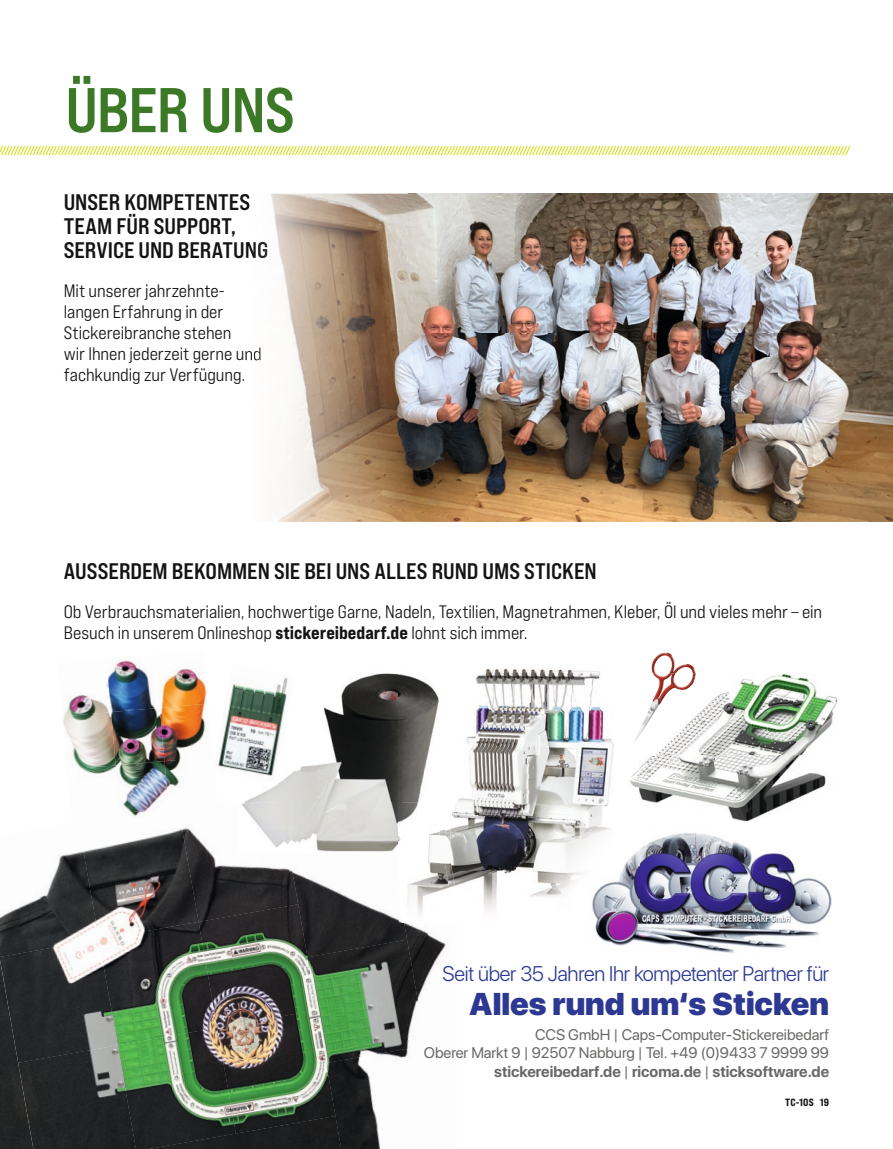
<style>
.page{position:relative;width:893px;height:1149px;background:#fff}
.page>*{position:absolute;margin:0;border:0;box-sizing:border-box;transform-origin:0 0}
.t1{font:63px "Bebas Neue Pro Exp Bd";letter-spacing:-.015em;color:#3c7926}
.t2{font:900 31.35px "SF Pro Display";color:#2c3891}
.t3{font:22.5px/24px "Bebas Neue Pro Exp Bd";color:#131413}
.t4{font:300 21.15px "SF Pro Display";letter-spacing:-.015em;color:#2c3891}
.t5{font:18px/21px "Bebas Neue Pro Exp Md";letter-spacing:-.005em;color:#131413}
.t6{font:15.3px/18.3px "SF Pro Display";color:#686867;text-align:right}
.t7{font:10.5px "Bebas Neue Pro Exp Eb";letter-spacing:.02em;color:#131413}
.s1{font-family:"Bebas Neue Pro Exp Eb"}
.s2{font-weight:700}
</style>
<div class="page">
<svg style="left:0;top:146px;width:850px;height:10px"></svg>
<div style="left:0;top:1062px;width:18px;height:86px;background:#232525"></div>
<img style="left:0;top:852px;width:80px;height:87px">
<img style="left:80px;top:829px;width:100px;height:106px">
<img style="left:180px;top:828px;width:111px;height:93px">
<img style="left:291px;top:870px;width:102px;height:69px">
<img style="left:393px;top:917px;width:53px;height:63px">
<img style="left:0;top:939px;width:99px;height:123px">
<img style="left:99px;top:921px;width:99px;height:123px">
<img style="left:198px;top:903px;width:119px;height:124px">
<img style="left:307px;top:939px;width:119px;height:106px">
<img style="left:18px;top:1044px;width:99px;height:104px">
<img style="left:117px;top:1027px;width:100px;height:121px">
<img style="left:217px;top:1009px;width:119px;height:106px">
<img style="left:326px;top:1045px;width:83px;height:103px">
<img style="left:148px;top:1115px;width:193px;height:33px">
<img style="left:66px;top:695px;width:40px;height:16px">
<img style="left:106px;top:660px;width:49px;height:51px">
<img style="left:161px;top:668px;width:46px;height:35px">
<img style="left:63px;top:711px;width:48px;height:54px">
<img style="left:111px;top:707px;width:49px;height:58px">
<img style="left:160px;top:703px;width:46px;height:57px">
<img style="left:78px;top:765px;width:38px;height:9px">
<img style="left:116px;top:760px;width:48px;height:41px">
<img style="left:164px;top:756px;width:42px;height:36px">
<img style="left:123px;top:801px;width:33px;height:16px">
<img style="left:230px;top:828px;width:41px;height:35px">
<img style="left:271px;top:853px;width:20px;height:10px">
<img style="left:323px;top:673px;width:76px;height:85px">
<img style="left:246px;top:758px;width:153px;height:43px">
<img style="left:345px;top:834px;width:54px;height:18px">
<img style="left:238px;top:801px;width:107px;height:52px">
<img style="left:319px;top:801px;width:80px;height:33px">
<img style="left:467px;top:668px;width:78px;height:98px">
<img style="left:545px;top:669px;width:69px;height:85px">
<img style="left:450px;top:766px;width:66px;height:104px">
<img style="left:457px;top:870px;width:59px;height:41px">
<img style="left:450px;top:859px;width:7px;height:27px">
<img style="left:399px;top:863px;width:56px;height:59px">
<img style="left:399px;top:674px;width:40px;height:127px">
<img style="left:440px;top:829px;width:10px;height:14px">
<img style="left:399px;top:834px;width:46px;height:29px">
<img style="left:402px;top:801px;width:38px;height:33px">
<img style="left:399px;top:758px;width:3px;height:64px">
<img style="left:652px;top:652px;width:44px;height:21px">
<img style="left:516px;top:754px;width:97px;height:84px">
<img style="left:516px;top:838px;width:74px;height:59px">
<img style="left:595px;top:833px;width:237px;height:120px">
<img style="left:590px;top:829px;width:49px;height:93px">
<img style="left:630px;top:673px;width:207px;height:148px">
<img style="left:634px;top:701px;width:25px;height:42px">
<img style="left:218px;top:677px;width:76px;height:105px">
<img style="left:249px;top:193px;width:644px;height:328px">
<svg style="left:247px;top:194px;width:2px;height:16px"></svg>
<img style="left:247px;top:242px;width:20px;height:16px">
<img style="left:247px;top:347px;width:15px;height:16px">
<h1 class="t1" style="left:65px;top:71px;width:231px">ÜBER UNS</h1>
<p class="t3" style="left:64px;top:189px;width:206px">UNSER KOMPETENTES<br>TEAM FÜR SUPPORT,<br>SERVICE UND BERATUNG</p>
<p class="t5" style="left:64px;top:280px;width:199px">Mit unserer jahrzehnte&shy;langen Erfahrung in der<br>Stickereibranche stehen<br>wir Ihnen jederzeit gerne und fachkundig zur Verfügung.</p>
<p class="t3" style="left:64px;top:558px;width:534px">AUSSERDEM BEKOMMEN SIE BEI UNS ALLES RUND UMS STICKEN</p>
<p class="t5" style="left:64px;top:600px;width:760px">Ob Verbrauchsmaterialien, hochwertige Garne, Nadeln, Textilien, Magnetrahmen, Kleber, Öl und vieles mehr – ein<br>Besuch in unserem Onlineshop <span class="s1">stickereibedarf.de</span> lohnt sich immer.</p>
<p class="t4" style="left:443px;top:960px;width:388px">Seit über 35 Jahren Ihr kompetenter Partner für</p>
<h2 class="t2" style="left:469px;top:985px;width:361px">Alles rund um‘s Sticken</h2>
<p class="t6" style="left:424px;top:1025px;width:407px">CCS GmbH | Caps-Computer-Stickereibedarf<br>Oberer Markt 9 | 92507 Nabburg | Tel. +49 (0)9433 7 9999 99 <span class="s2">stickereibedarf.de</span> | <span class="s2">ricoma.de</span> | <span class="s2">sticksoftware.de</span></p>
<p class="t7" style="left:785px;top:1095px;width:45px">TC-10S 19</p>
</div>
